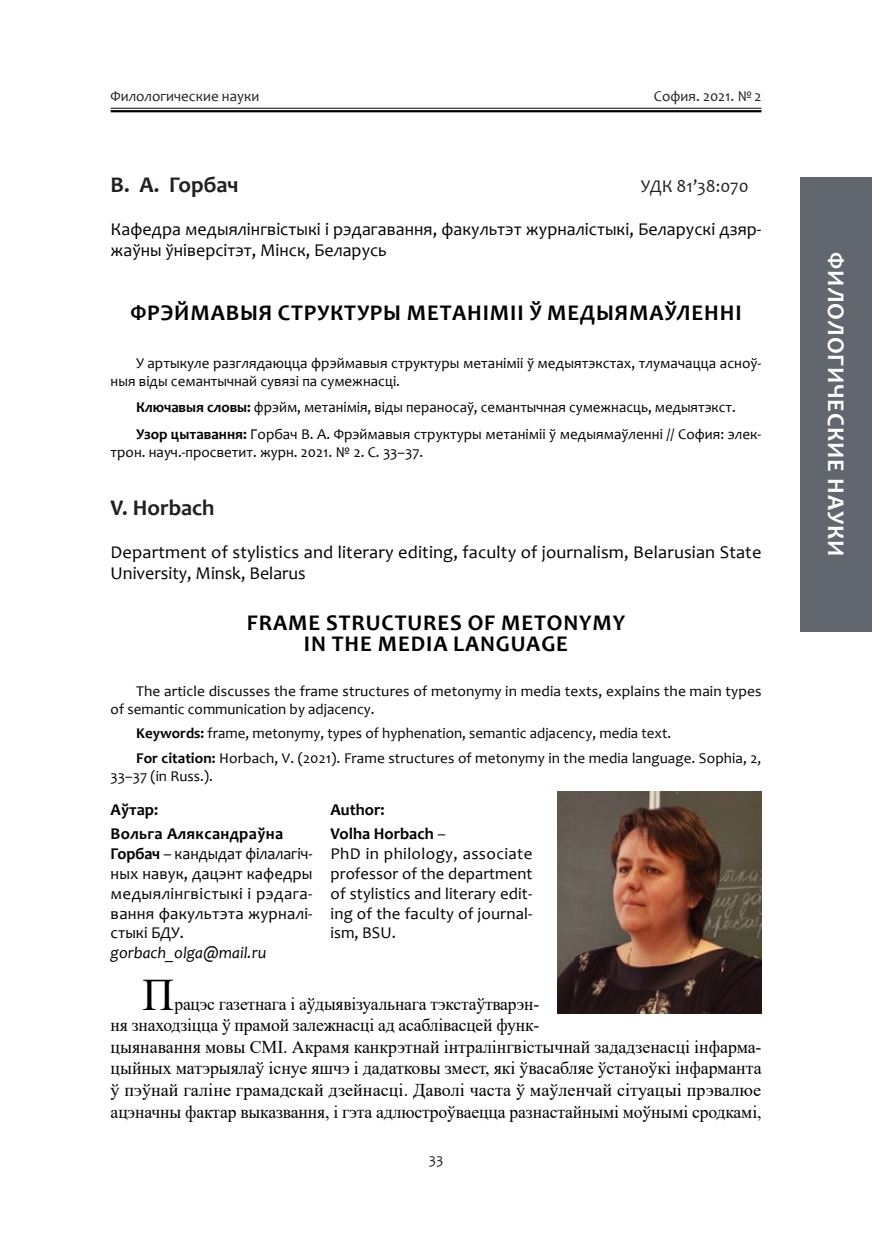
<style>
.page{position:relative;width:872px;height:1234px;background:#fff}
.page>*{position:absolute;margin:0;border:0;box-sizing:border-box;transform-origin:0 0}
.t1{font:45px "Times New Roman";color:#000002}
.t2{font:700 24px "Candara";letter-spacing:.04em;color:#fff}
.t3{font:700 22.5px/21.6px "Candara";letter-spacing:.04em;color:#000002;text-align:center}
.t4{font:700 22.5px "Candara";color:#231f20}
.t5{font:18px/21.6px "Times New Roman";letter-spacing:-.005em;color:#000002}
.t6{font:18px/21.6px "Candara";color:#000002}
.t7{font:18px "Candara";color:#231f20}
.t8{font:16.5px/19.8px "Candara";letter-spacing:.01em;color:#000002;text-align:justify}
.t9{font:700 16.5px/24px "Candara";letter-spacing:.02em;color:#000002}
.t10{font:italic 16.5px "Candara";color:#000002}
.t11{font:700 16.5px/24px "Candara";color:#000002}
.t12{font:15px/18px "Candara";color:#000002}
.t13{font:15px "Candara";color:#231f20}
.s1{font-weight:700}
.s2{font-weight:400}
</style>
<div class="page">
<div style="left:800px;top:177px;width:72px;height:454px;background:#61666f"></div>
<hr style="left:111px;top:108px;width:650px;height:1px;background:#000002">
<hr style="left:111px;top:110px;width:650px;height:2px;background:#000002">
<img style="left:557px;top:791px;width:204px;height:221px">
<p class="t13" style="left:111px;top:86px;width:150px">Филологические науки</p>
<p class="t13" style="left:654px;top:86px;width:109px">София. 2021. №2</p>
<h3 class="t4" style="left:111px;top:170px;width:129px">В. А. Горбач</h3>
<p class="t7" style="left:641px;top:175px;width:109px">УДК 81’38:070</p>
<p class="t6" style="left:111px;top:218px;width:652px">Кафедра медыялінгвістыкі і рэдагавання, факультэт журналістыкі, Беларускі дзяр&shy;жаўны ўніверсітэт, Мінск, Беларусь</p>
<h3 class="t3" style="left:130px;top:301px;width:613px">ФРЭЙМАВЫЯ СТРУКТУРЫ МЕТАНІМІІ Ў МЕДЫЯМАЎЛЕННІ</h3>
<p class="t12" style="left:111px;top:353px;width:652px;text-indent:26px">У артыкуле разглядаюцца фрэймавыя структуры метаніміі ў медыятэкстах, тлумачацца асноў&shy;ныя віды семантычнай сувязі па сумежнасці.</p>
<p class="t12" style="left:136px;top:394px;width:626px;line-height:26.5px"><span class="s1">Ключавыя словы:</span> фрэйм, метанімія, віды пераносаў, семантычная сумежнасць, медыятэкст.<br><span class="s1">Узор цытавання:</span> Горбач В. А. Фрэймавыя структуры метаніміі ў медыямаўленні // София: элек-</p>
<p class="t12" style="left:111px;top:442px;width:314px">трон. науч.-просветит. журн. 2021. № 2. С. 33–37.</p>
<h3 class="t4" style="left:111px;top:493px;width:105px">V. Horbach</h3>
<p class="t6" style="left:111px;top:540px;width:652px">Department of stylistics and literary editing, faculty of journalism, Belarusian State<br>University, Minsk, Belarus</p>
<h3 class="t3" style="left:247px;top:611px;width:380px">FRAME STRUCTURES OF METONYMY<br>IN THE MEDIA LANGUAGE</h3>
<p class="t12" style="left:111px;top:681px;width:652px;text-indent:26px">The article discusses the frame structures of metonymy in media texts, explains the main types of semantic communication by adjacency.</p>
<p class="t12" style="left:136px;top:720px;width:627px;line-height:24.5px"><span class="s1">Keywords:</span> frame, metonymy, types of hyphenation, semantic adjacency, media text.<br><span class="s1">For citation:</span> Horbach, V. (2021). Frame structures of metonymy in the media language. Sophia, 2,</p>
<p class="t12" style="left:111px;top:766px;width:104px">33–37 (in Russ.).</p>
<p class="t9" style="left:111px;top:797px;width:174px">Аўтар:<br>Вольга Аляксандраўна</p>
<p class="t8" style="left:111px;top:843px;width:203px"><span class="s1">Горбач</span> – кандыдат філалагіч&shy;ных навук, дацэнт кафедры медыялінгвістыкі і рэдага&shy;вання факультэта журналі&shy;стыкі БДУ.</p>
<p class="t10" style="left:111px;top:942px;width:157px">gorbach_olga@mail.ru</p>
<p class="t11" style="left:330px;top:797px;width:117px">Author:<br>Volha Horbach <span class="s2">–</span></p>
<p class="t8" style="left:330px;top:843px;width:203px">PhD in philology, associate professor of the department of stylistics and literary edit&shy;ing of the faculty of journal&shy;ism, BSU.</p>
<h1 class="t1" style="left:143px;top:963px;width:33px">П</h1>
<p class="t5" style="left:111px;top:991px;width:652px;text-indent:64px">рацэс газетнага і аўдыявізуальнага тэкстаўтварэн-<br>ня знаходзіцца ў прамой залежнасці ад асаблівасцей функ-<br>цыянавання мовы СМІ. Акрамя канкрэтнай інтралінгвістычнай зададзенасці інфарма&shy;цыйных матэрыялаў існуе яшчэ і дадатковы змест, які ўвасабляе ўстаноўкі інфарманта ў пэўнай галіне грамадскай дзейнасці. Даволі часта ў маўленчай сітуацыі прэвалюе ацэначны фактар выказвання, і гэта адлюстроўваецца разнастайнымі моўнымі сродкамі,</p>
<p class="t13" style="left:429px;top:1149px;width:16px">33</p>
<h2 class="t2" style="left:851px;top:252px;width:305px;rotate:90deg">ФИЛОЛОГИЧЕСКИЕ НАУКИ</h2>
</div>
